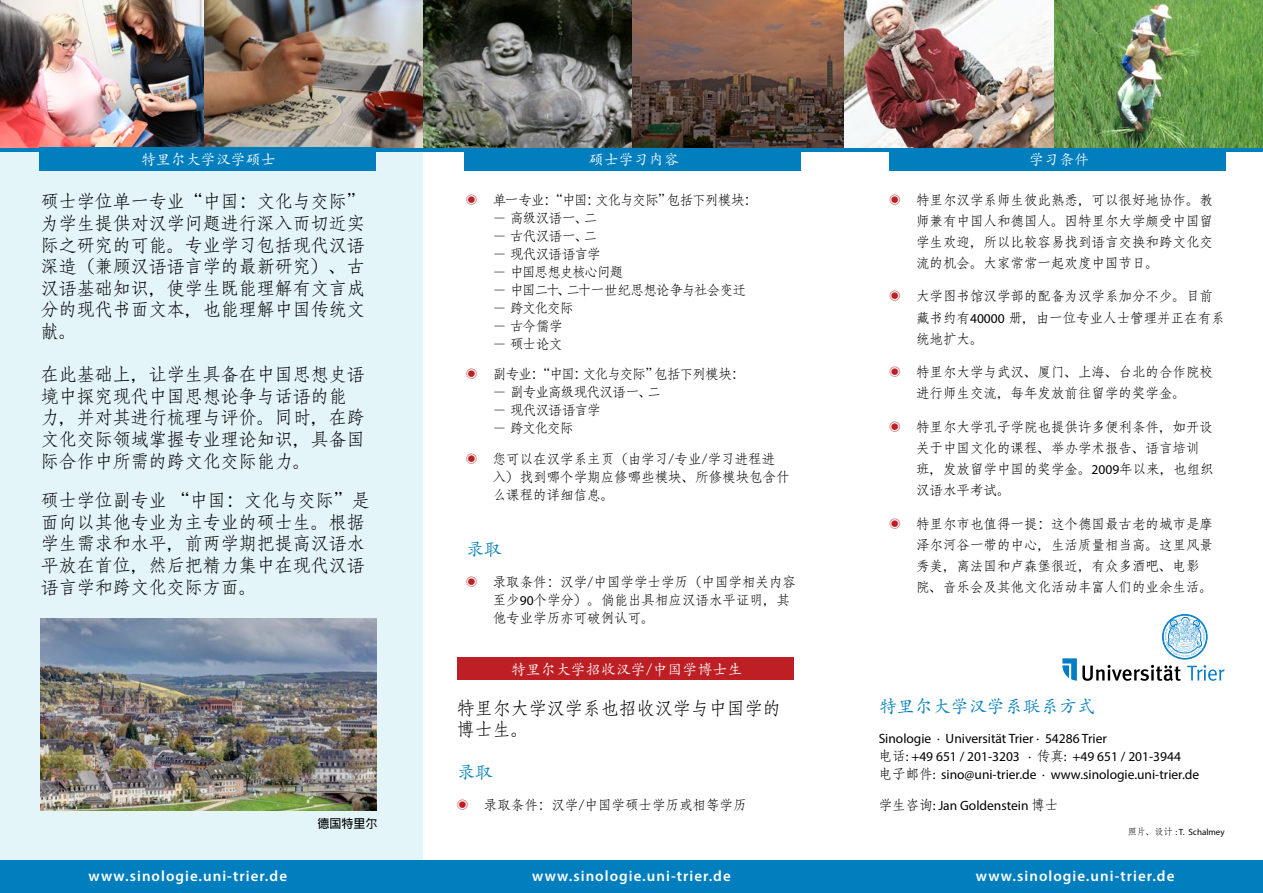
<style>
.page{position:relative;width:1263px;height:893px;background:#fff}
.page>*{position:absolute;margin:0;border:0;box-sizing:border-box;transform-origin:0 0}
.t1{font:18px/21.6px "Adobe Fangsong Std";color:#000}
.t2{font:18px "Adobe Kaiti Std";color:#007ebd}
.t3{font:600 15px "Myriad Pro";letter-spacing:.07em;color:#fff}
.t4{font:15px "Adobe Kaiti Std";color:#fff}
.t5{font:700 15px "Myriad Pro";letter-spacing:.02em;color:#fff}
.t6{font:13.5px/21px "Adobe Fangsong Std";color:#000}
.t7{font:13.5px/18px "Myriad Pro";color:#000}
.t8{font:13.5px/18px "Adobe Fangsong Std";letter-spacing:-.055em;color:#000}
.t9{font:13.5px/18px "Adobe Fangsong Std";letter-spacing:-.05em;color:#000}
.t10{font:700 12px "Adobe Fan Heiti Std";color:#000}
.t11{font:9px "Myriad Pro";color:#000}
.s1{font-family:"Apple SD Gothic Neo";color:#be1f24}
.s2{font-family:"Myriad Pro"}
.s3{font-family:"Adobe Fangsong Std"}
</style>
<div class="page">
<div style="left:0;top:151px;width:422px;height:709px;background:#e4f5fa"></div>
<div style="left:0;top:860px;width:1263px;height:33px;background:#007ebd"></div>
<div style="left:464px;top:149px;width:336px;height:22px;background:#007ebd"></div>
<div style="left:889px;top:149px;width:337px;height:22px;background:#007ebd"></div>
<hr style="left:0;top:148px;width:1263px;height:4px;background:#007ebd">
<img style="left:0;top:0;width:205px;height:148px">
<img style="left:205px;top:0;width:1058px;height:148px">
<div style="left:39px;top:148px;width:336px;height:22px;background:#007ebd"></div>
<div style="left:457px;top:657px;width:337px;height:23px;background:#be1f24"></div>
<img style="left:40px;top:619px;width:336px;height:191px">
<svg style="left:1062px;top:615px;width:163px;height:66px"></svg>
<p class="t4" style="left:141px;top:150px;width:137px">特里尔大学汉学硕士</p>
<h1 class="t1" style="left:41px;top:191px;width:326px;text-align:justify">硕士学位单一专业“中国：文化与交际”为学生提供对汉学问题进行深入而切近实际之研究的可能。专业学习包括现代汉语深造（兼顾汉语语言学的最新研究）、古汉语基础知识，使学生既能理解有文言成分的现代书面文本，也能理解中国传统文献。</h1>
<h1 class="t1" style="left:41px;top:364px;width:326px">在此基础上，让学生具备在中国思想史语境中探究现代中国思想论争与话语的能力，并对其进行梳理与评价。同时，在跨文化交际领域掌握专业理论知识，具备国际合作中所需的跨文化交际能力。</h1>
<h1 class="t1" style="left:41px;top:490px;width:331px">硕士学位副专业 “中国：文化与交际”是面向以其他专业为主专业的硕士生。根据学生需求和水平，前两学期把提高汉语水平放在首位，然后把精力集中在现代汉语语言学和跨文化交际方面。</h1>
<p class="t10" style="left:317px;top:816px;width:61px">德国特里尔</p>
<p class="t4" style="left:589px;top:150px;width:91px">硕士学习内容</p>
<p class="t4" style="left:1029px;top:150px;width:61px">学习条件</p>
<p class="t5" style="left:573px;top:151px;width:122px">STUDIENINHALTE</p>
<p class="t8" style="left:493px;top:191px;width:266px;text-indent:-27px"><span class="s1">⦿</span> 单一专业：“中国：文化与交际”包括下列模块：－ 高级汉语一、二<br>－ 古代汉语一、二<br>－ 现代汉语语言学<br>－ 中国思想史核心问题<br>－ 中国二十、二十一世纪思想论争与社会变迁－ 跨文化交际<br>－ 古今儒学<br>－ 硕士论文</p>
<p class="t9" style="left:493px;top:366px;width:253px;text-indent:-27px"><span class="s1">⦿</span> 副专业：“中国：文化与交际”包括下列模块：－ 副专业高级现代汉语一、二<br>－ 现代汉语语言学<br>－ 跨文化交际</p>
<p class="t6" style="left:493px;top:450px;width:299px;line-height:18px;text-indent:-27px"><span class="s1">⦿</span> 您可以在汉学系主页（由学习/专业/学习进程进入）找到哪个学期应修哪些模块、所修模块包含什么课程的详细信息。</p>
<h1 class="t2" style="left:466px;top:538px;width:37px">录取</h1>
<p class="t6" style="left:493px;top:573px;width:305px;line-height:18px;text-indent:-27px"><span class="s1">⦿</span> 录取条件：汉学/中国学学士学历（中国学相关内容至少<span class="s2">90</span>个学分）。倘能出具相应汉语水平证明，其他专业学历亦可破例认可。</p>
<p class="t6" style="left:916px;top:189px;width:298px;text-align:justify;text-indent:-27px"><span class="s1">⦿</span> 特里尔汉学系师生彼此熟悉，可以很好地协作。教师兼有中国人和德国人。因特里尔大学颇受中国留学生欢迎，所以比较容易找到语言交换和跨文化交流的机会。大家常常一起欢度中国节日。</p>
<p class="t6" style="left:916px;top:286px;width:310px;text-indent:-27px"><span class="s1">⦿</span> 大学图书馆汉学部的配备为汉学系加分不少。目前藏书约有<span class="s2">40000</span> 册，由一位专业人士管理并正在有系统地扩大。</p>
<p class="t6" style="left:889px;top:362px;width:325px;text-align:center"><span class="s1">⦿</span> 特里尔大学与武汉、厦门、上海、台北的合作院校进行师生交流，每年发放前往留学的奖学金。</p>
<p class="t6" style="left:916px;top:417px;width:299px;text-indent:-27px"><span class="s1">⦿</span> 特里尔大学孔子学院也提供许多便利条件，如开设关于中国文化的课程、举办学术报告、语言培训班，发放留学中国的奖学金。<span class="s2">2009</span>年以来，也组织汉语水平考试。</p>
<p class="t6" style="left:916px;top:513px;width:298px;text-indent:-27px"><span class="s1">⦿</span> 特里尔市也值得一提：这个德国最古老的城市是摩泽尔河谷一带的中心，生活质量相当高。这里风景秀美，离法国和卢森堡很近，有众多酒吧、电影院、音乐会及其他文化活动丰富人们的业余生活。</p>
<p class="t4" style="left:511px;top:660px;width:233px">特里尔大学招收汉学/中国学博士生</p>
<h1 class="t1" style="left:457px;top:697px;width:325px">特里尔大学汉学系也招收汉学与中国学的博士生。</h1>
<h1 class="t2" style="left:457px;top:761px;width:37px">录取</h1>
<p class="t6" style="left:457px;top:795px;width:291px"><span class="s1">⦿</span> 录取条件：汉学/中国学硕士学历或相等学历</p>
<h1 class="t2" style="left:879px;top:695px;width:217px">特里尔大学汉学系联系方式</h1>
<p class="t7" style="left:879px;top:730px;width:322px">Sinologie · Universität Trier · 54286 Trier<br><span class="s3">电话</span>: +49 651 / 201-3203 · <span class="s3">传真</span>: +49 651 / 201-3944<br><span class="s3">电子邮件</span>: sino@uni-trier.de · www.sinologie.uni-trier.de</p>
<p class="t7" style="left:879px;top:796px;width:181px"><span class="s3">学生咨询</span>: Jan Goldenstein <span class="s3">博士</span></p>
<p class="t11" style="left:1128px;top:826px;width:98px"><span class="s3">照片、设计</span> : T. Schalmey</p>
<p class="t3" style="left:89px;top:866px;width:200px">www.sinologie.uni-trier.de</p>
<p class="t3" style="left:532px;top:866px;width:200px">www.sinologie.uni-trier.de</p>
<p class="t3" style="left:976px;top:866px;width:200px">www.sinologie.uni-trier.de</p>
</div>
